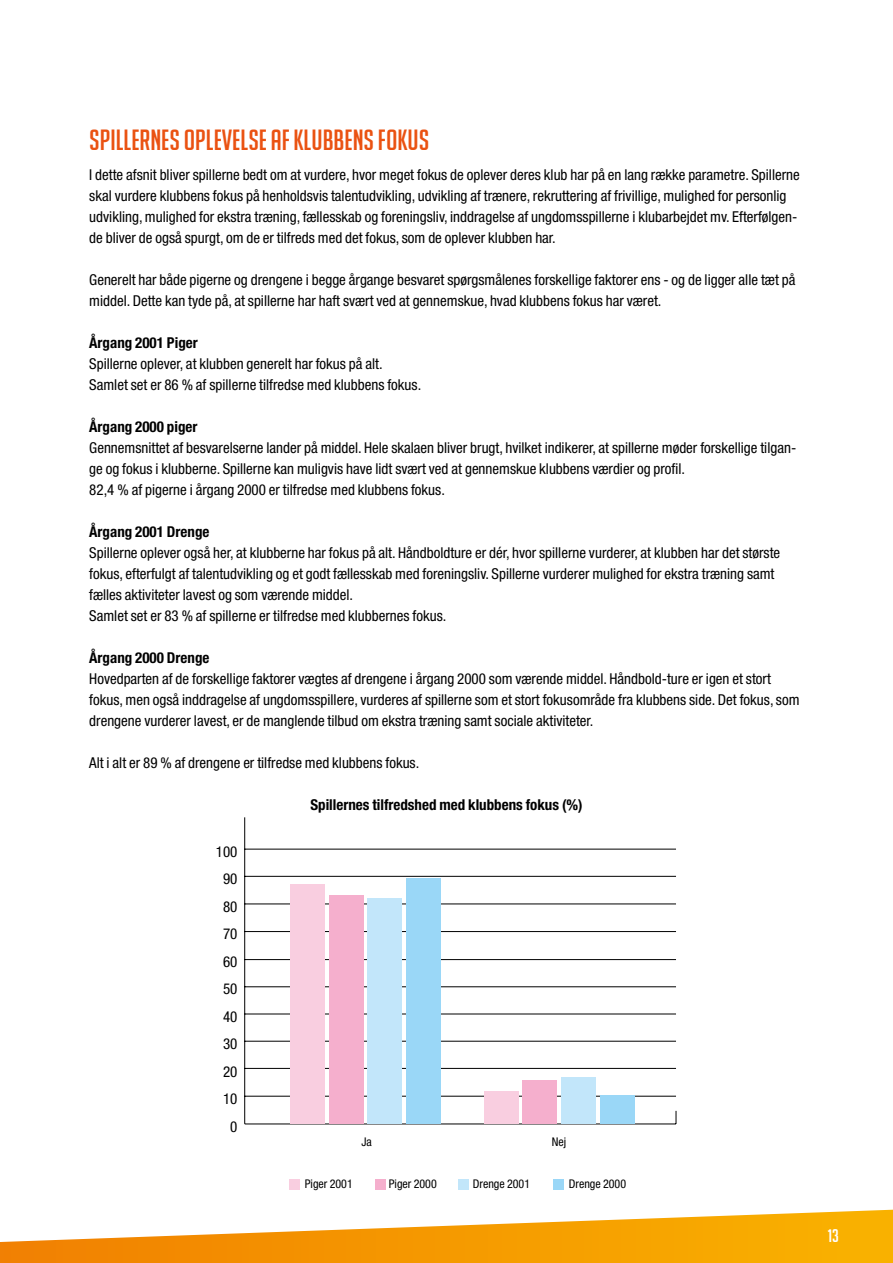
<style>
.page{position:relative;width:893px;height:1263px;background:#fff}
.page>*{position:absolute;margin:0;border:0;box-sizing:border-box;transform-origin:0 0}
.t1{font:28.5px "Big Noodle Titling";color:#ea5212}
.t2{font:18px "Big Noodle Titling";color:#fff}
.t3{font:condensed 15px/21px "Helvetica Neue LT Std";color:#000}
.t4{font:700 condensed 15px "Helvetica Neue LT Std";color:#000}
.t5{font:condensed 12px "Helvetica Neue LT Std";color:#000}
</style>
<div class="page">
<svg style="left:0;top:1210px;width:893px;height:53px"></svg>
<div style="left:289px;top:1179px;width:11px;height:11px;background:#f9cee0"></div>
<div style="left:375px;top:1179px;width:11px;height:11px;background:#f5afcd"></div>
<div style="left:458px;top:1179px;width:11px;height:11px;background:#c2e6fa"></div>
<div style="left:553px;top:1179px;width:11px;height:11px;background:#9ad7f7"></div>
<hr style="left:245px;top:1096px;width:431px;height:1px;background:#000">
<hr style="left:245px;top:1068px;width:431px;height:1px;background:#000">
<hr style="left:245px;top:1041px;width:431px;height:1px;background:#000">
<hr style="left:245px;top:1014px;width:431px;height:1px;background:#000">
<hr style="left:245px;top:986px;width:431px;height:1px;background:#000">
<hr style="left:245px;top:931px;width:431px;height:1px;background:#000">
<hr style="left:245px;top:959px;width:431px;height:1px;background:#000">
<hr style="left:245px;top:904px;width:431px;height:1px;background:#000">
<hr style="left:245px;top:876px;width:431px;height:1px;background:#000">
<hr style="left:245px;top:849px;width:431px;height:1px;background:#000">
<hr style="left:245px;top:1124px;width:431px;height:1px;background:#000">
<hr style="left:244px;top:817px;width:1px;height:307px;background:#000">
<svg style="left:676px;top:1111px;width:1px;height:13px"></svg>
<div style="left:600px;top:1095px;width:35px;height:29px;background:#9ad7f7"></div>
<div style="left:561px;top:1077px;width:35px;height:47px;background:#c2e6fa"></div>
<div style="left:522px;top:1080px;width:35px;height:44px;background:#f5afcd"></div>
<div style="left:484px;top:1091px;width:34px;height:33px;background:#f9cee0"></div>
<div style="left:406px;top:878px;width:35px;height:246px;background:#9ad7f7"></div>
<div style="left:367px;top:898px;width:35px;height:226px;background:#c2e6fa"></div>
<div style="left:329px;top:896px;width:34px;height:228px;background:#f5afcd"></div>
<div style="left:290px;top:885px;width:35px;height:239px;background:#f9cee0"></div>
<h1 class="t1" style="left:89px;top:125px;width:342px">SPILLERNES OPLEVELSE AF KLUBBENS FOKUS</h1>
<p class="t3" style="left:89px;top:164px;width:712px">I dette afsnit bliver spillerne bedt om at vurdere, hvor meget fokus de oplever deres klub har på en lang række parametre. Spillerne skal vurdere klubbens fokus på henholdsvis talentudvikling, udvikling af trænere, rekruttering af frivillige, mulighed for personlig udvikling, mulighed for ekstra træning, fællesskab og foreningsliv, inddragelse af ungdomsspillerne i klubarbejdet mv. Efterfølgen&shy;de bliver de også spurgt, om de er tilfreds med det fokus, som de oplever klubben har.</p>
<p class="t3" style="left:89px;top:269px;width:708px">Generelt har både pigerne og drengene i begge årgange besvaret spørgsmålenes forskellige faktorer ens - og de ligger alle tæt på middel. Dette kan tyde på, at spillerne har haft svært ved at gennemskue, hvad klubbens fokus har været.</p>
<p class="t4" style="left:89px;top:334px;width:110px">Årgang 2001 Piger</p>
<p class="t3" style="left:89px;top:353px;width:333px">Spillerne oplever, at klubben generelt har fokus på alt.<br>Samlet set er 86 % af spillerne tilfredse med klubbens fokus.</p>
<p class="t4" style="left:89px;top:418px;width:110px">Årgang 2000 piger</p>
<p class="t3" style="left:89px;top:437px;width:708px">Gennemsnittet af besvarelserne lander på middel. Hele skalaen bliver brugt, hvilket indikerer, at spillerne møder forskellige tilgan&shy;ge og fokus i klubberne. Spillerne kan muligvis have lidt svært ved at gennemskue klubbens værdier og profil.<br>82,4 % af pigerne i årgang 2000 er tilfredse med klubbens fokus.</p>
<p class="t4" style="left:89px;top:523px;width:122px">Årgang 2001 Drenge</p>
<p class="t3" style="left:89px;top:542px;width:692px">Spillerne oplever også her, at klubberne har fokus på alt. Håndboldture er dér, hvor spillerne vurderer, at klubben har det største fokus, efterfulgt af talentudvikling og et godt fællesskab med foreningsliv. Spillerne vurderer mulighed for ekstra træning samt fælles aktiviteter lavest og som værende middel.<br>Samlet set er 83 % af spillerne er tilfredse med klubbernes fokus.</p>
<p class="t4" style="left:89px;top:649px;width:122px">Årgang 2000 Drenge</p>
<p class="t3" style="left:89px;top:668px;width:712px">Hovedparten af de forskellige faktorer vægtes af drengene i årgang 2000 som værende middel. Håndbold-ture er igen et stort fokus, men også inddragelse af ungdomsspillere, vurderes af spillerne som et stort fokusområde fra klubbens side. Det fokus, som drengene vurderer lavest, er de manglende tilbud om ekstra træning samt sociale aktiviteter.</p>
<p class="t3" style="left:89px;top:752px;width:332px">Alt i alt er 89 % af drengene er tilfredse med klubbens fokus.</p>
<p class="t3" style="left:216px;top:841px;width:23px">100</p>
<p class="t3" style="left:223px;top:868px;width:16px">90</p>
<p class="t3" style="left:223px;top:896px;width:16px">80</p>
<p class="t3" style="left:223px;top:923px;width:16px">70</p>
<p class="t3" style="left:223px;top:951px;width:16px">60</p>
<p class="t3" style="left:223px;top:978px;width:16px">50</p>
<p class="t3" style="left:223px;top:1006px;width:16px">40</p>
<p class="t3" style="left:223px;top:1033px;width:16px">30</p>
<p class="t3" style="left:223px;top:1061px;width:16px">20</p>
<p class="t3" style="left:223px;top:1088px;width:16px">10</p>
<p class="t3" style="left:230px;top:1116px;width:9px">0</p>
<p class="t4" style="left:310px;top:796px;width:274px">Spillernes tilfredshed med klubbens fokus (%)</p>
<p class="t5" style="left:361px;top:1135px;width:12px">Ja</p>
<p class="t5" style="left:552px;top:1135px;width:16px">Nej</p>
<p class="t5" style="left:305px;top:1177px;width:50px">Piger 2001</p>
<p class="t5" style="left:389px;top:1177px;width:50px">Piger 2000</p>
<p class="t5" style="left:473px;top:1177px;width:59px">Drenge 2001</p>
<p class="t5" style="left:569px;top:1177px;width:59px">Drenge 2000</p>
<p class="t2" style="left:828px;top:1226px;width:13px">13</p>
</div>
